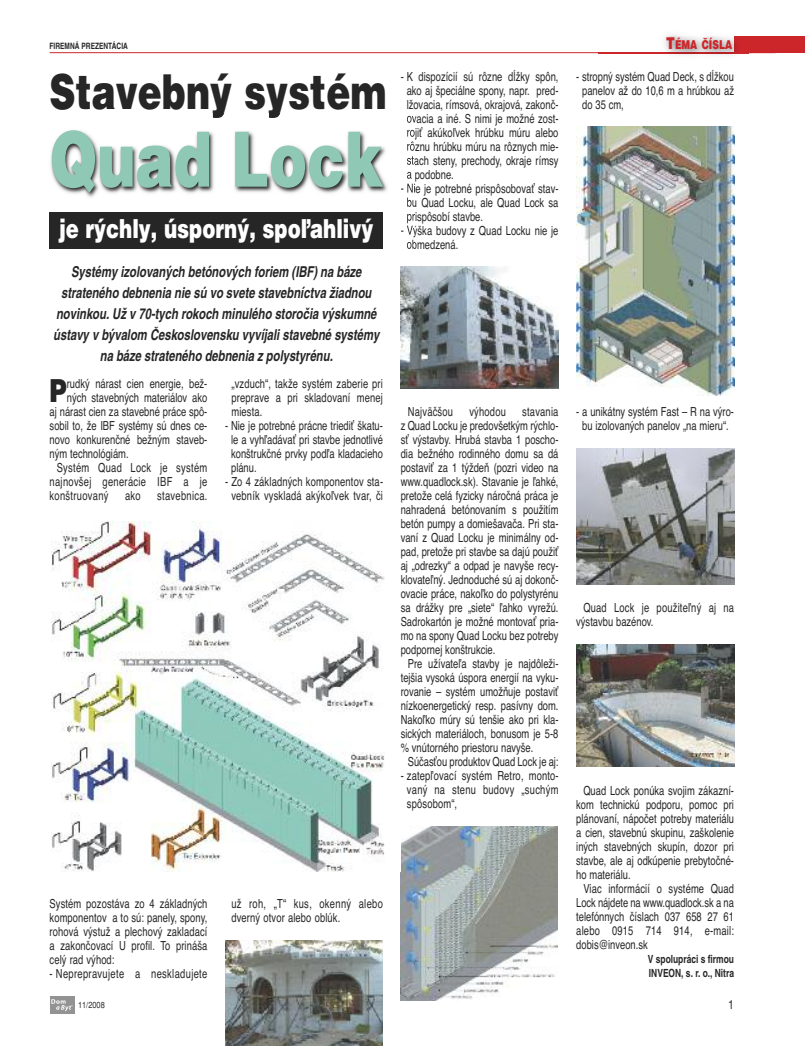
<style>
.page{position:relative;width:805px;height:1046px;background:#fff}
.page>*{position:absolute;margin:0;border:0;box-sizing:border-box;transform-origin:0 0}
.t1{font:76.25px "Helvetica Black CS";color:#8fc8b4;scale:.75 1}
.t2{font:48.12px "Helvetica Black CS";color:#272627;scale:.75 1}
.t3{font:31.75px "Helvetica Black CS";color:#272627;scale:.75 1}
.t4{font:26.25px "Helvetica Black CS";color:#fff;scale:.75 1}
.t5{font:italic 700 15px/20.9px "Helvetica CE";color:#272627;text-align:center;scale:.75 1}
.t6{font:12.5px/14px "Helvetica";color:#272627;text-align:justify;scale:.75 1}
.t7{font:12.5px/14px "Helvetica";letter-spacing:.02em;color:#272627;scale:.75 1}
.t8{font:12.5px "Helvetica";letter-spacing:.03em;color:#272627;scale:.75 1}
.t9{font:12.5px "Helvetica";letter-spacing:.035em;color:#272627;scale:.75 1}
.t10{font:12.5px "Helvetica CS Regular";color:#272627;scale:.85 1}
.t11{font:12.25px "Helvetica Black CS";color:#cc262b;scale:.75 1}
.t12{font:700 11.25px/14px "Helvetica CE";color:#272627;scale:.75 1}
.t13{font:700 8.75px "Helvetica CE";color:#272627;scale:.75 1}
.t14{font:8.75px "Helvetica CS Regular";color:#272627;scale:.85 1}
.s1{font-size:16.25px}
</style>
<div class="page">
<img style="left:576px;top:127px;width:158px;height:268px">
<img style="left:400px;top:826px;width:157px;height:173px">
<img style="left:51px;top:522px;width:333px;height:349px">
<div style="left:50px;top:996px;width:24px;height:17px;background:#939393"></div>
<svg style="left:51px;top:999px;width:22px;height:11px"></svg>
<div style="left:733px;top:36px;width:71px;height:17px;background:#cc262b"></div>
<hr style="left:50px;top:52px;width:725px;height:1px;background:#cc262b">
<img style="left:598px;top:35px;width:139px;height:20px">
<svg style="left:733px;top:53px;width:15px;height:1px"></svg>
<img style="left:49px;top:130px;width:361px;height:119px">
<svg style="left:407px;top:115px;width:7px;height:50px"></svg>
<svg style="left:401px;top:172px;width:13px;height:77px"></svg>
<img style="left:212px;top:113px;width:69px;height:5px">
<div style="left:50px;top:212px;width:333px;height:37px;background:#272627"></div>
<img style="left:225px;top:940px;width:158px;height:105px">
<img style="left:400px;top:267px;width:158px;height:121px">
<img style="left:576px;top:448px;width:157px;height:137px">
<img style="left:576px;top:644px;width:157px;height:122px">
<p class="t13" style="left:50px;top:42px;width:106px">FIREMNÁ PREZENTÁCIA</p>
<p class="t11" style="left:666px;top:37px;width:90px"><span class="s1">T</span>ÉMA âÍSLA</p>
<h2 class="t2" style="left:50px;top:65px;width:450px">Stavebn˘ systém</h2>
<h1 class="t1" style="left:50px;top:116px;width:446px">Quad Lock</h1>
<h3 class="t4" style="left:59px;top:214px;width:420px">je r˘chly, úsporn˘, spoºahliv˘</h3>
<p class="t5" style="left:53px;top:263px;width:436px">Systémy izolovan˘ch betónov˘ch foriem (IBF) na báze strateného debnenia nie sú vo svete stavebníctva Ïiadnou novinkou. UÏ v 70-tych rokoch minulého storoãia v˘skumné ústavy v b˘valom âeskoslovensku vyvíjali stavebné systémy na báze strateného debnenia z polystyrénu.</p>
<h3 class="t3" style="left:50px;top:372px;width:24px">P</h3>
<p class="t6" style="left:67px;top:376px;width:189px">rudký nárast cien energie, bež-</p>
<p class="t6" style="left:67px;top:390px;width:189px">ných stavebných materiálov ako</p>
<p class="t6" style="left:50px;top:404px;width:212px">aj nárast cien za stavebné práce spô-</p>
<p class="t6" style="left:50px;top:418px;width:212px">sobil to, že IBF systémy sú dnes ce-</p>
<p class="t6" style="left:50px;top:432px;width:212px">novo konkurenčné bežným staveb-</p>
<p class="t6" style="left:50px;top:446px;width:107px">ným technológiám.</p>
<p class="t8" style="left:57px;top:460px;width:202px">Systém Quad Lock je systém</p>
<p class="t8" style="left:50px;top:474px;width:212px">najnovšej generácie IBF a je</p>
<p class="t8" style="left:50px;top:488px;width:80px">konštruovaný</p>
<p class="t6" style="left:125px;top:488px;width:22px">ako</p>
<p class="t8" style="left:157px;top:488px;width:68px">stavebnica.</p>
<p class="t6" style="left:231px;top:376px;width:203px">„vzduch“, takže systém zaberie pri preprave a pri skladovaní menej miesta.</p>
<p class="t6" style="left:231px;top:418px;width:204px;text-indent:-6px">- Nie je potrebné prácne triediť škatu&shy;le a vyhľadávať pri stavbe jednotlivé konštrukčné prvky podľa kladacieho plánu.</p>
<p class="t6" style="left:225px;top:474px;width:212px;text-align:center">- Zo 4 základných komponentov sta&shy;vebník vyskladá akýkoľvek tvar, či</p>
<p class="t6" style="left:406px;top:69px;width:204px;text-indent:-6px">- K dispozícií sú rôzne dĺžky spôn, ako aj špeciálne spony, napr. pred&shy;lžovacia, rímsová, okrajová, zakonč&shy;ovacia a iné. S nimi je možné zost&shy;rojiť akúkoľvek hrúbku múru alebo rôznu hrúbku múru na rôznych mie&shy;stach steny, prechody, okraje rímsy a podobne.</p>
<p class="t6" style="left:406px;top:181px;width:204px;text-indent:-6px">- Nie je potrebné prispôsobovať stav&shy;bu Quad Locku, ale Quad Lock sa prispôsobí stavbe.</p>
<p class="t6" style="left:406px;top:223px;width:204px;text-indent:-6px">- Výška budovy z Quad Locku nie je obmedzená.</p>
<p class="t7" style="left:407px;top:405px;width:62px">Najväčšou</p>
<p class="t7" style="left:469px;top:405px;width:50px">výhodou</p>
<p class="t7" style="left:522px;top:405px;width:50px">stavania</p>
<p class="t6" style="left:400px;top:419px;width:212px">z Quad Locku je predovšetkým rýchlo-</p>
<p class="t6" style="left:400px;top:433px;width:212px">sť výstavby. Hrubá stavba 1 poscho-</p>
<p class="t6" style="left:400px;top:447px;width:212px">dia bežného rodinného domu sa dá</p>
<p class="t6" style="left:400px;top:461px;width:212px">postaviť za 1 týždeň (pozri video na</p>
<p class="t6" style="left:400px;top:475px;width:212px">www.quadlock.sk). Stavanie je ľahké,</p>
<p class="t6" style="left:400px;top:489px;width:212px">pretože celá fyzicky náročná práca je</p>
<p class="t6" style="left:400px;top:503px;width:212px">nahradená betónovaním s použitím</p>
<p class="t6" style="left:400px;top:517px;width:212px">betón pumpy a domiešavača. Pri sta-</p>
<p class="t6" style="left:400px;top:531px;width:212px">vaní z Quad Locku je minimálny od-</p>
<p class="t6" style="left:400px;top:545px;width:212px">pad, pretože pri stavbe sa dajú použiť</p>
<p class="t6" style="left:400px;top:559px;width:212px">aj „odrezky“ a odpad je navyše recy-</p>
<p class="t6" style="left:400px;top:573px;width:212px">klovateľný. Jednoduché sú aj dokonč-</p>
<p class="t6" style="left:400px;top:587px;width:212px">ovacie práce, nakoľko do polystyrénu</p>
<p class="t6" style="left:400px;top:601px;width:212px">sa drážky pre „siete“ ľahko vyrežú.</p>
<p class="t6" style="left:400px;top:615px;width:212px">Sadrokartón je možné montovať pria-</p>
<p class="t6" style="left:400px;top:629px;width:212px">mo na spony Quad Locku bez potreby</p>
<p class="t6" style="left:400px;top:643px;width:128px">podpornej konštrukcie.</p>
<p class="t6" style="left:407px;top:657px;width:202px">Pre užívateľa stavby je najdôleži-</p>
<p class="t6" style="left:400px;top:671px;width:212px">tejšia vysoká úspora energií na vyku-</p>
<p class="t6" style="left:400px;top:685px;width:212px">rovanie – systém umožňuje postaviť</p>
<p class="t6" style="left:400px;top:699px;width:212px">nízkoenergetický resp. pasívny dom.</p>
<p class="t6" style="left:400px;top:713px;width:212px">Nakoľko múry sú tenšie ako pri kla-</p>
<p class="t6" style="left:400px;top:727px;width:212px">sických materiáloch, bonusom je 5-8</p>
<p class="t6" style="left:400px;top:741px;width:178px">% vnútorného priestoru navyše.</p>
<p class="t6" style="left:407px;top:755px;width:202px">Súčasťou produktov Quad Lock je aj:</p>
<p class="t6" style="left:407px;top:769px;width:204px;text-indent:-6px">- zatepľovací systém Retro, monto&shy;vaný na stenu budovy „suchým spôsobom“,</p>
<p class="t6" style="left:50px;top:896px;width:212px">Systém pozostáva zo 4 základných komponentov a to sú: panely, spony, rohová výstuž a plechový zakladací a zakončovací U profil. To prináša celý rad výhod:</p>
<p class="t9" style="left:50px;top:966px;width:212px">- Neprepravujete a neskladujete</p>
<p class="t6" style="left:231px;top:896px;width:203px">už roh, „T“ kus, okenný alebo dverný otvor alebo oblúk.</p>
<p class="t6" style="left:582px;top:69px;width:204px;text-indent:-6px">- stropný systém Quad Deck, s dĺžkou panelov až do 10,6 m a hrúbkou až do 35 cm,</p>
<p class="t6" style="left:576px;top:405px;width:212px;text-align:center">- a unikátny systém Fast – R na výro&shy;bu izolovaných panelov „na mieru“.</p>
<p class="t7" style="left:576px;top:600px;width:212px;text-indent:7px">Quad Lock je použiteľný aj na výstavbu bazénov.</p>
<p class="t6" style="left:583px;top:783px;width:202px">Quad Lock ponúka svojim zákazní-</p>
<p class="t6" style="left:576px;top:797px;width:212px">kom technickú podporu, pomoc pri</p>
<p class="t6" style="left:576px;top:811px;width:212px">plánovaní, nápočet potreby materiálu</p>
<p class="t6" style="left:576px;top:825px;width:212px">a cien, stavebnú skupinu, zaškolenie</p>
<p class="t6" style="left:576px;top:839px;width:212px">iných stavebných skupín, dozor pri</p>
<p class="t6" style="left:576px;top:853px;width:212px">stavbe, ale aj odkúpenie prebytočné-</p>
<p class="t6" style="left:576px;top:867px;width:74px">ho materiálu.</p>
<p class="t6" style="left:583px;top:881px;width:202px">Viac informácií o systéme Quad</p>
<p class="t6" style="left:576px;top:895px;width:212px">Lock nájdete na www.quadlock.sk a na</p>
<p class="t6" style="left:576px;top:909px;width:212px">telefónnych číslach 037 658 27 61</p>
<p class="t7" style="left:576px;top:923px;width:212px">alebo 0915 714 914, e-mail:</p>
<p class="t6" style="left:576px;top:937px;width:97px">dobis@inveon.sk</p>
<p class="t12" style="left:647px;top:952px;width:116px">V spolupráci s firmou<br>INVEON, s. r. o., Nitra</p>
<p class="t14" style="left:78px;top:999px;width:33px">11/2008</p>
<p class="t10" style="left:728px;top:997px;width:8px">1</p>
</div>
